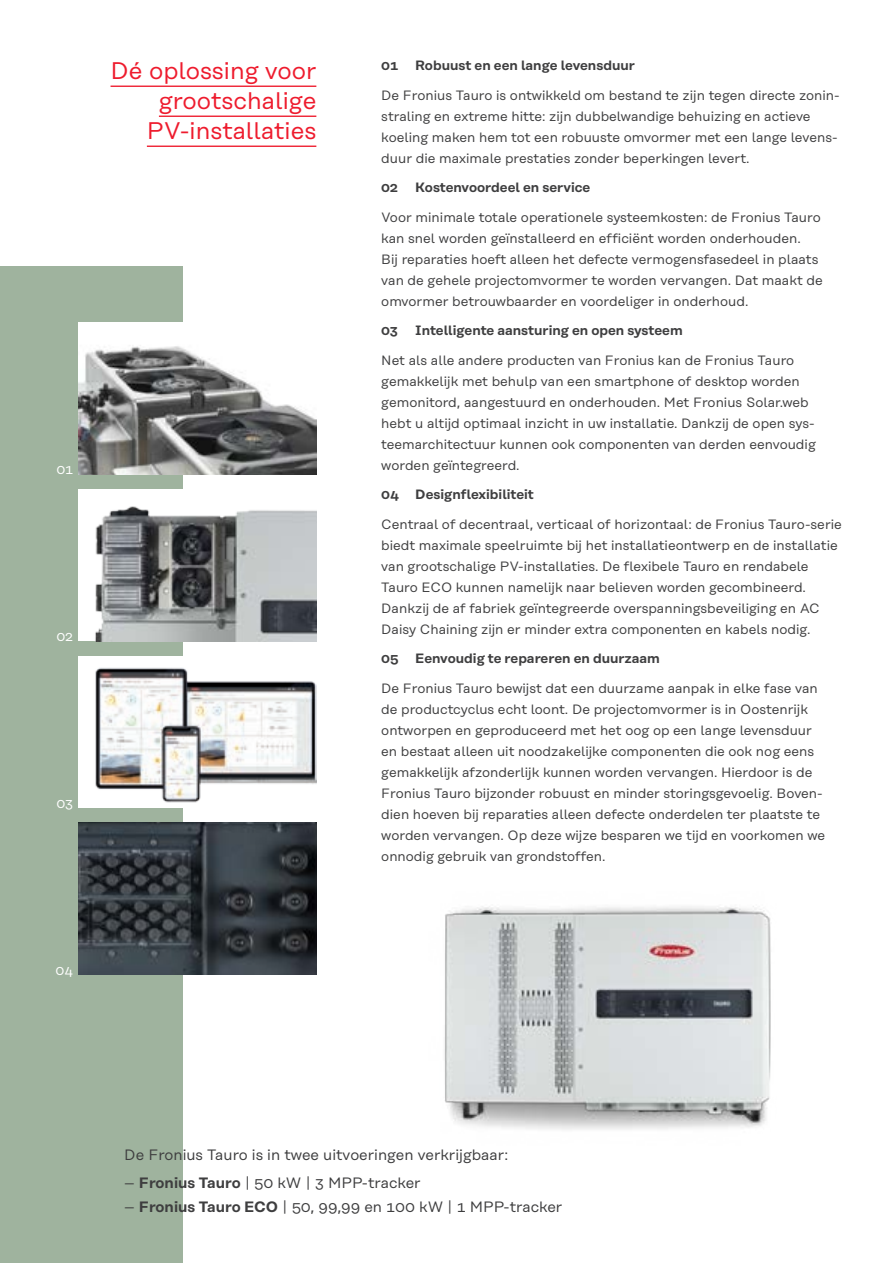
<style>
.page{position:relative;width:893px;height:1263px;background:#fff}
.page>*{position:absolute;margin:0;border:0;box-sizing:border-box;transform-origin:0 0}
.t1{font:24px/30px "Rational Text";color:#ee1b2d;text-align:right}
.t2{font:15px "Rational Text";color:#3e3e3f}
.t3{font:13.5px/21px "Rational Text";color:#3e3e3f}
.t4{font:600 13.5px "Rational Text";color:#3e3e3f}
.t5{font:13.5px "Rational Text";color:#fff}
.s1{font-weight:600}
</style>
<div class="page">
<div style="left:0;top:267px;width:183px;height:996px;background:#9fb39e"></div>
<img style="left:444px;top:906px;width:327px;height:224px">
<img style="left:78px;top:489px;width:238px;height:152px">
<img style="left:78px;top:323px;width:238px;height:151px">
<img style="left:78px;top:656px;width:238px;height:152px">
<img style="left:78px;top:823px;width:238px;height:152px">
<hr style="left:111px;top:86px;width:205px;height:1px;background:#ee1b2d">
<hr style="left:159px;top:116px;width:157px;height:1px;background:#ee1b2d">
<hr style="left:147px;top:146px;width:169px;height:1px;background:#ee1b2d">
<h1 class="t1" style="left:111px;top:55px;width:207px">Dé oplossing voor grootschalige<br>PV-installaties</h1>
<p class="t5" style="left:56px;top:462px;width:18px">01</p>
<p class="t5" style="left:56px;top:629px;width:18px">02</p>
<p class="t5" style="left:57px;top:795px;width:18px">03</p>
<p class="t5" style="left:55px;top:962px;width:19px">04</p>
<p class="t4" style="left:381px;top:58px;width:18px">01</p>
<p class="t4" style="left:415px;top:58px;width:221px">Robuust en een lange levensduur</p>
<p class="t3" style="left:381px;top:85px;width:460px">De Fronius Tauro is ontwikkeld om bestand te zijn tegen directe zonin&shy;straling en extreme hitte: zijn dubbelwandige behuizing en actieve koeling maken hem tot een robuuste omvormer met een lange levens&shy;duur die maximale prestaties zonder beperkingen levert.</p>
<p class="t4" style="left:381px;top:180px;width:18px">02</p>
<p class="t4" style="left:415px;top:180px;width:177px">Kostenvoordeel en service</p>
<p class="t3" style="left:381px;top:207px;width:443px">Voor minimale totale operationele systeemkosten: de Fronius Tauro kan snel worden geïnstalleerd en efficiënt worden onderhouden.<br>Bij reparaties hoeft alleen het defecte vermogensfasedeel in plaats van de gehele projectomvormer te worden vervangen. Dat maakt de omvormer betrouwbaarder en voordeliger in onderhoud.</p>
<p class="t4" style="left:381px;top:323px;width:18px">03</p>
<p class="t4" style="left:415px;top:323px;width:269px">Intelligente aansturing en open systeem</p>
<p class="t3" style="left:381px;top:350px;width:436px">Net als alle andere producten van Fronius kan de Fronius Tauro gemakkelijk met behulp van een smartphone of desktop worden gemonitord, aangestuurd en onderhouden. Met Fronius Solar.web hebt u altijd optimaal inzicht in uw installatie. Dankzij de open sys&shy;teemarchitectuur kunnen ook componenten van derden eenvoudig worden geïntegreerd.</p>
<p class="t4" style="left:381px;top:487px;width:154px">04 Designflexibiliteit</p>
<p class="t3" style="left:381px;top:514px;width:462px">Centraal of decentraal, verticaal of horizontaal: de Fronius Tauro-serie biedt maximale speelruimte bij het installatieontwerp en de installatie van grootschalige PV-installaties. De flexibele Tauro en rendabele Tauro ECO kunnen namelijk naar believen worden gecombineerd.<br>Dankzij de af fabriek geïntegreerde overspanningsbeveiliging en AC Daisy Chaining zijn er minder extra componenten en kabels nodig.</p>
<p class="t4" style="left:381px;top:651px;width:280px">05 Eenvoudig te repareren en duurzaam</p>
<p class="t3" style="left:381px;top:678px;width:445px">De Fronius Tauro bewijst dat een duurzame aanpak in elke fase van de productcyclus echt loont. De projectomvormer is in Oostenrijk ontworpen en geproduceerd met het oog op een lange levensduur en bestaat alleen uit noodzakelijke componenten die ook nog eens gemakkelijk afzonderlijk kunnen worden vervangen. Hierdoor is de Fronius Tauro bijzonder robuust en minder storingsgevoelig. Boven&shy;dien hoeven bij reparaties alleen defecte onderdelen ter plaatste te worden vervangen. Op deze wijze besparen we tijd en voorkomen we onnodig gebruik van grondstoffen.</p>
<p class="t2" style="left:124px;top:1146px;width:385px">De Fronius Tauro is in twee uitvoeringen verkrijgbaar:</p>
<p class="t2" style="left:124px;top:1174px;width:298px">– <span class="s1">Fronius Tauro</span> | 50 kW | 3 MPP-tracker</p>
<p class="t2" style="left:124px;top:1198px;width:440px">– <span class="s1">Fronius Tauro ECO</span> | 50, 99,99 en 100 kW | 1 MPP-tracker</p>
</div>
